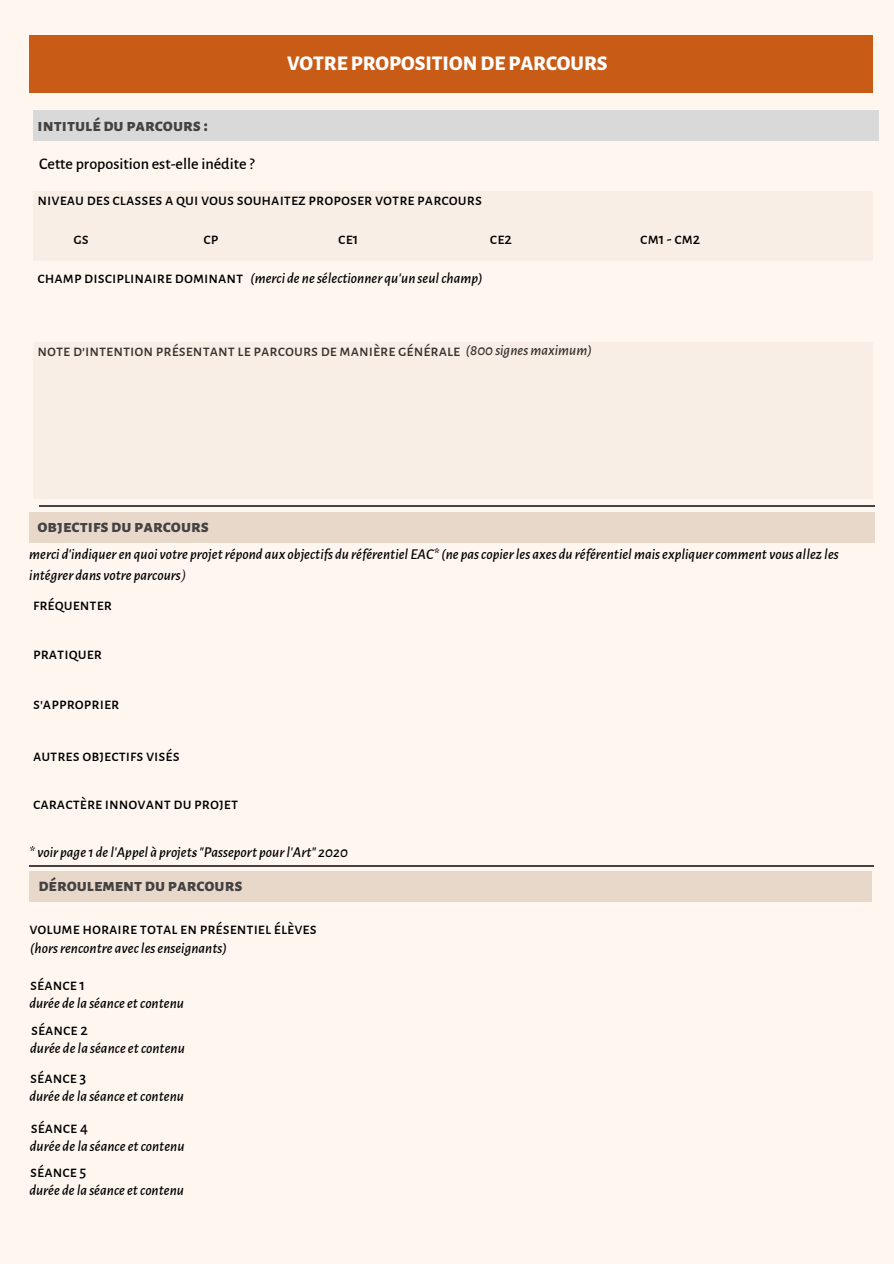
<style>
.page{position:relative;width:894px;height:1264px;background:#fff}
.page>*{position:absolute;margin:0;border:0;box-sizing:border-box;transform-origin:0 0}
.t1{font:800 21px "Alegreya Sans SC";color:#fff}
.t2{font:800 18px "Alegreya Sans SC";color:#444242}
.t3{font:500 16.05px "Alegreya Sans SC";color:#000}
.t4{font:500 16.05px "Alegreya Sans";color:#000}
.t5{font:italic 500 15px/20.5px "Alegreya Sans";color:#000}
.s1{font-family:"Alegreya Sans SC";font-style:normal;font-size:16.05px}
.s2{font-family:"Alegreya Sans";font-style:italic;font-size:15px}
.s3{font-family:"Minion Pro";font-weight:400}
.s4{font-family:"Minion Pro";font-weight:700}
</style>
<div class="page">
<div style="left:0;top:0;width:893px;height:1263px;background:#fff6ef"></div>
<div style="left:29px;top:36px;width:843px;height:57px;background:#c85c17"></div>
<hr style="left:39px;top:506px;width:834px;height:1px;background:#444242">
<hr style="left:29px;top:865px;width:844px;height:1px;background:#444242">
<div style="left:33px;top:110px;width:844px;height:31px;background:#d9d9d9"></div>
<div style="left:33px;top:191px;width:839px;height:69px;background:#f9eee6"></div>
<div style="left:29px;top:512px;width:845px;height:30px;background:#e8d8ca"></div>
<div style="left:29px;top:871px;width:843px;height:31px;background:#e8d8ca"></div>
<div style="left:33px;top:342px;width:839px;height:156px;background:#f9eee6"></div>
<p class="t2" style="left:38px;top:115px;width:172px">intitulé du parcours :</p>
<p class="t4" style="left:39px;top:155px;width:217px">Cette proposition est-elle inédite ?</p>
<h1 class="t1" style="left:287px;top:51px;width:322px">VOTRE PROPOSITION DE PARCOURS</h1>
<p class="t3" style="left:38px;top:191px;width:446px">niveau des classes a qui vous souhaitez proposer votre parcours</p>
<p class="t3" style="left:73px;top:229px;width:17px">gs</p>
<p class="t3" style="left:203px;top:229px;width:17px">cp</p>
<p class="t3" style="left:338px;top:229px;width:22px">ce1</p>
<p class="t3" style="left:490px;top:229px;width:23px">ce2</p>
<p class="t3" style="left:640px;top:229px;width:62px">cm1 - cm2</p>
<p class="t5" style="left:38px;top:269px;width:446px"><span class="s1">champ disciplinaire dominant</span> (merci de ne sélectionner qu'un seul champ)</p>
<p class="t3" style="left:38px;top:342px;width:555px">note d'intention présentant le parcours de manière générale <span class="s2">(800 signes maximum)</span></p>
<p class="t2" style="left:38px;top:515px;width:173px">objectifs du parcours</p>
<p class="t5" style="left:29px;top:544px;width:810px">merci d'indiquer en quoi votre projet répond aux objectifs du référentiel EAC* (ne pas copier les axes du référentiel mais expliquer comment vous allez les intégrer dans votre parcours<span class="s3">)</span></p>
<p class="t3" style="left:33px;top:596px;width:80px">fréquenter</p>
<p class="t3" style="left:33px;top:644px;width:70px">pratiquer</p>
<p class="t3" style="left:33px;top:695px;width:88px">s'approprier</p>
<p class="t3" style="left:33px;top:746px;width:148px">autres objectifs visés</p>
<p class="t3" style="left:33px;top:794px;width:207px">caractère innovant du projet</p>
<p class="t5" style="left:29px;top:842px;width:320px">* voir page 1 de l'Appel à projet<span class="s4">s</span> "Passeport pour l'Art" 2020</p>
<p class="t2" style="left:38px;top:875px;width:206px">déroulement du parcours</p>
<p class="t3" style="left:29px;top:919px;width:289px">volume horaire total en présentiel élèves</p>
<p class="t5" style="left:30px;top:937px;width:198px">(hors rencontre avec les enseignants)</p>
<p class="t3" style="left:30px;top:975px;width:56px">séance 1</p>
<p class="t5" style="left:29px;top:992px;width:156px">durée de la séance et contenu</p>
<p class="t3" style="left:31px;top:1020px;width:58px">séance 2</p>
<p class="t5" style="left:30px;top:1038px;width:156px">durée de la séance et contenu</p>
<p class="t3" style="left:30px;top:1068px;width:58px">séance 3</p>
<p class="t5" style="left:29px;top:1086px;width:156px">durée de la séance et contenu</p>
<p class="t3" style="left:31px;top:1118px;width:59px">séance 4</p>
<p class="t5" style="left:30px;top:1136px;width:156px">durée de la séance et contenu</p>
<p class="t3" style="left:30px;top:1162px;width:58px">séance 5</p>
<p class="t5" style="left:29px;top:1180px;width:156px">durée de la séance et contenu</p>
</div>
